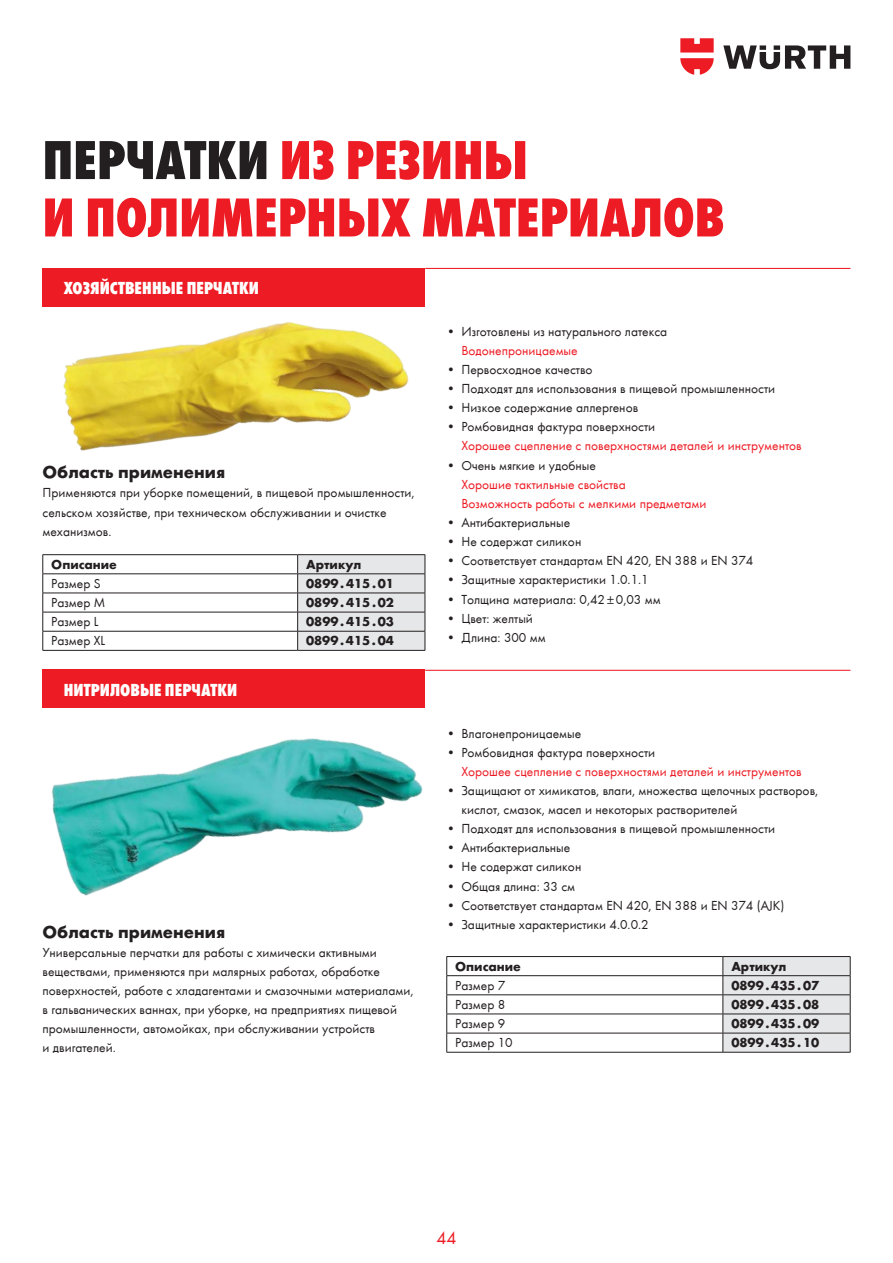
<style>
.page{position:relative;width:893px;height:1263px;background:#fff}
.page>*{position:absolute;margin:0;border:0;box-sizing:border-box;transform-origin:0 0}
.t1{font:800 condensed 57px/57.4px "Wuerth";color:#ed1c24}
.t2{font:800 condensed 18px "Wuerth";letter-spacing:.005em;color:#fff}
.t3{font:700 18px "Wuerth";color:#231f20}
.t4{font:18px "Wuerth";color:#ed1c24}
.t5{font:13.5px/19.2px "Wuerth";color:#231f20}
.t6{font:13.5px/19.2px "Wuerth";color:#ed1c24}
.t7{font:700 13.5px "Wuerth";color:#231f20}
.s1{color:#231f20}
</style>
<div class="page">
<svg style="left:723px;top:45px;width:127px;height:24px"></svg>
<svg style="left:680px;top:38px;width:34px;height:37px"></svg>
<div style="left:43px;top:268px;width:382px;height:38px;background:#ed1c24"></div>
<hr style="left:425px;top:268px;width:425px;height:1px;background:#ed1c24">
<img style="left:63px;top:322px;width:346px;height:129px">
<hr style="left:43px;top:554px;width:255px;height:1px;background:#231f20">
<hr style="left:298px;top:554px;width:127px;height:1px;background:#231f20">
<hr style="left:43px;top:573px;width:255px;height:1px;background:#231f20">
<hr style="left:43px;top:593px;width:255px;height:1px;background:#231f20">
<hr style="left:43px;top:612px;width:255px;height:1px;background:#231f20">
<hr style="left:43px;top:631px;width:255px;height:1px;background:#231f20">
<svg style="left:43px;top:555px;width:1px;height:95px"></svg>
<hr style="left:43px;top:650px;width:255px;height:1px;background:#231f20">
<svg style="left:297px;top:555px;width:129px;height:95px;background:#d9dadb"></svg>
<hr style="left:298px;top:650px;width:127px;height:1px;background:#231f20">
<div style="left:43px;top:670px;width:382px;height:38px;background:#ed1c24"></div>
<hr style="left:425px;top:670px;width:425px;height:1px;background:#ed1c24">
<img style="left:52px;top:738px;width:371px;height:158px">
<hr style="left:446px;top:956px;width:277px;height:1px;background:#231f20">
<hr style="left:446px;top:975px;width:277px;height:1px;background:#231f20">
<hr style="left:446px;top:994px;width:277px;height:1px;background:#231f20">
<hr style="left:446px;top:1014px;width:277px;height:1px;background:#231f20">
<hr style="left:446px;top:1033px;width:277px;height:1px;background:#231f20">
<svg style="left:446px;top:957px;width:1px;height:95px"></svg>
<hr style="left:446px;top:1052px;width:277px;height:1px;background:#231f20">
<svg style="left:723px;top:956px;width:128px;height:96px;background:#d9d9da"></svg>
<hr style="left:723px;top:1052px;width:127px;height:1px;background:#231f20">
<h1 class="t1" style="left:43px;top:128px;width:684px"><span class="s1">ПЕРЧАТКИ</span> ИЗ РЕЗИНЫ<br>И ПОЛИМЕРНЫХ МАТЕРИАЛОВ</h1>
<h2 class="t2" style="left:64px;top:275px;width:197px">ХОЗЯЙСТВЕННЫЕ ПЕРЧАТКИ</h2>
<h2 class="t3" style="left:43px;top:459px;width:184px">Область применения</h2>
<p class="t5" style="left:43px;top:483px;width:373px">Применяются при уборке помещений, в пищевой промышленности, сельском хозяйстве, при техническом обслуживании и очистке механизмов.</p>
<p class="t7" style="left:51px;top:554px;width:67px">Описание</p>
<p class="t7" style="left:306px;top:554px;width:57px">Артикул</p>
<p class="t5" style="left:51px;top:573px;width:51px">Размер S</p>
<p class="t7" style="left:306px;top:573px;width:89px">0899 . 415 . 01</p>
<p class="t5" style="left:51px;top:592px;width:56px">Размер M</p>
<p class="t7" style="left:306px;top:592px;width:89px">0899 . 415 . 02</p>
<p class="t5" style="left:51px;top:611px;width:49px">Размер L</p>
<p class="t7" style="left:306px;top:612px;width:89px">0899 . 415 . 03</p>
<p class="t5" style="left:51px;top:630px;width:55px">Размер XL</p>
<p class="t7" style="left:306px;top:631px;width:89px">0899 . 415 . 04</p>
<h2 class="t2" style="left:64px;top:677px;width:175px">НИТРИЛОВЫЕ ПЕРЧАТКИ</h2>
<h2 class="t3" style="left:43px;top:918px;width:184px">Область применения</h2>
<p class="t5" style="left:43px;top:942px;width:372px">Универсальные перчатки для работы с химически активными веществами, применяются при малярных работах, обработке поверхностей, работе с хладагентами и смазочными материалами, в гальванических ваннах, при уборке, на предприятиях пищевой промышленности, автомойках, при обслуживании устройств<br>и двигателей.</p>
<p class="t5" style="left:446px;top:321px;width:222px">• Изготовлены из натурального латекса</p>
<p class="t6" style="left:461px;top:340px;width:118px">Водонепроницаемые</p>
<p class="t5" style="left:446px;top:359px;width:148px">• Первосходное качество</p>
<p class="t5" style="left:446px;top:378px;width:330px">• Подходят для использования в пищевой промышленности</p>
<p class="t5" style="left:446px;top:397px;width:193px">• Низкое содержание аллергенов</p>
<p class="t5" style="left:446px;top:417px;width:210px">• Ромбовидная фактура поверхности</p>
<p class="t6" style="left:461px;top:436px;width:342px">Хорошее сцепление с поверхностями деталей и инструментов</p>
<p class="t5" style="left:446px;top:455px;width:151px">• Очень мягкие и удобные</p>
<p class="t6" style="left:461px;top:474px;width:247px">Хорошие тактильные свойства<br>Возможность работы с мелкими предметами</p>
<p class="t5" style="left:446px;top:512px;width:125px">• Антибактериальные</p>
<p class="t5" style="left:446px;top:531px;width:136px">• Не содержат силикон</p>
<p class="t5" style="left:446px;top:550px;width:308px">• Соответствует стандартам EN 420, EN 388 и EN 374</p>
<p class="t5" style="left:446px;top:570px;width:204px">• Защитные характеристики 1.0.1.1</p>
<p class="t5" style="left:446px;top:589px;width:216px">• Толщина материала: 0,42 ± 0,03 мм</p>
<p class="t5" style="left:446px;top:608px;width:88px">• Цвет: желтый</p>
<p class="t5" style="left:446px;top:627px;width:101px">• Длина: 300 мм</p>
<p class="t5" style="left:446px;top:723px;width:136px">• Влагонепроницаемые</p>
<p class="t5" style="left:446px;top:742px;width:210px">• Ромбовидная фактура поверхности</p>
<p class="t6" style="left:461px;top:761px;width:342px">Хорошее сцепление с поверхностями деталей и инструментов</p>
<p class="t5" style="left:461px;top:780px;width:358px;text-indent:-15px">• Защищают от химикатов, влаги, множества щелочных растворов, кислот, смазок, масел и некоторых растворителей</p>
<p class="t5" style="left:446px;top:818px;width:330px">• Подходят для использования в пищевой промышленности</p>
<p class="t5" style="left:446px;top:837px;width:125px">• Антибактериальные</p>
<p class="t5" style="left:446px;top:857px;width:136px">• Не содержат силикон</p>
<p class="t5" style="left:446px;top:876px;width:130px">• Общая длина: 33 см</p>
<p class="t5" style="left:446px;top:895px;width:339px">• Соответствует стандартам EN 420, EN 388 и EN 374 (AJK)</p>
<p class="t5" style="left:446px;top:914px;width:204px">• Защитные характеристики 4.0.0.2</p>
<p class="t7" style="left:455px;top:956px;width:67px">Описание</p>
<p class="t7" style="left:731px;top:956px;width:57px">Артикул</p>
<p class="t5" style="left:455px;top:975px;width:52px">Размер 7</p>
<p class="t7" style="left:731px;top:975px;width:89px">0899 . 435 . 07</p>
<p class="t5" style="left:455px;top:994px;width:52px">Размер 8</p>
<p class="t7" style="left:731px;top:994px;width:89px">0899 . 435 . 08</p>
<p class="t5" style="left:455px;top:1013px;width:52px">Размер 9</p>
<p class="t7" style="left:731px;top:1013px;width:89px">0899 . 435 . 09</p>
<p class="t5" style="left:455px;top:1032px;width:59px">Размер 10</p>
<p class="t7" style="left:731px;top:1033px;width:89px">0899 . 435 . 10</p>
<h2 class="t4" style="left:436px;top:1225px;width:21px">44</h2>
</div>
